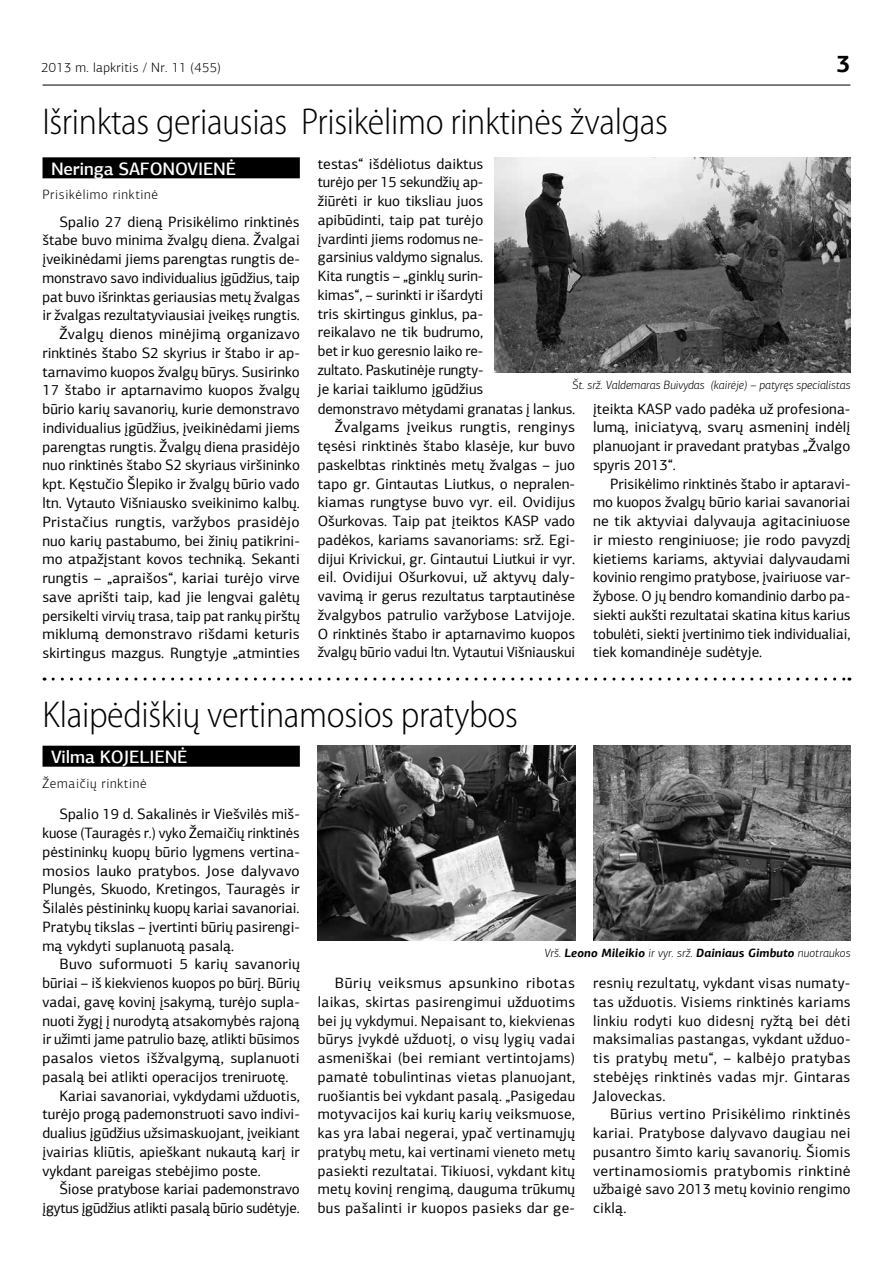
<style>
.page{position:relative;width:893px;height:1263px;background:#fff}
.page>*{position:absolute;margin:0;border:0;box-sizing:border-box;transform-origin:0 0}
.t1{font:300 semi-condensed 37.5px "Myriad Pro";letter-spacing:-.01em;color:#000}
.t2{font:700 24px "PF Agora Sans Pro";color:#000}
.t3{font:500 18px "PF Agora Sans Pro";letter-spacing:-.01em;color:#fff}
.t4{font:15px/18.8px "PF Agora Sans Pro";color:#000;text-align:justify}
.t5{font:300 13.5px "PF Agora Sans Pro";letter-spacing:.05em;color:#000}
.t6{font:300 13.5px "PF Agora Sans Pro";letter-spacing:.025em;color:#000}
.t7{font:italic 300 12px "PF Agora Sans Pro";color:#000}
.t8{font:italic 700 12px "PF Agora Sans Pro";letter-spacing:.01em;color:#000}
.s1{font-weight:300}
</style>
<div class="page">
<hr style="left:43px;top:85px;width:807px;height:1px;background:#000">
<svg style="left:53px;top:677px;width:797px;height:3px"></svg>
<div style="left:43px;top:746px;width:257px;height:21px;background:#000"></div>
<img style="left:495px;top:157px;width:355px;height:216px">
<div style="left:43px;top:157px;width:257px;height:21px;background:#000"></div>
<img style="left:593px;top:746px;width:257px;height:195px">
<img style="left:318px;top:746px;width:257px;height:195px">
<p class="t6" style="left:41px;top:60px;width:181px">2013 m. lapkritis / Nr. 11 (455)</p>
<h2 class="t2" style="left:836px;top:49px;width:16px">3</h2>
<h1 class="t1" style="left:43px;top:102px;width:627px">Išrinktas geriausias Prisikėlimo rinktinės žvalgas</h1>
<p class="t3" style="left:51px;top:157px;width:111px">Neringa SAFONOVIEN</p>
<p class="t3" style="left:226px;top:157px;width:12px">Ė</p>
<p class="t5" style="left:43px;top:187px;width:117px">Prisikėlimo rinktinė</p>
<p class="t4" style="left:318px;top:154px;width:167px">testas“ išdėliotus daiktus turėjo per 15 sekundžių ap&shy;žiūrėti ir kuo tiksliau juos apibūdinti, taip pat turėjo įvardinti jiems rodomus ne&shy;garsinius valdymo signalus.<br>Kita rungtis – „ginklų surin&shy;kimas“, – surinkti ir išardyti tris skirtingus ginklus, pa&shy;reikalavo ne tik budrumo, bet ir kuo geresnio laiko re&shy;zultato. Paskutinėje rungty&shy;je kariai taiklumo įgūdžius</p>
<p class="t4" style="left:43px;top:212px;width:259px;text-align:right">Spalio 27 dieną Prisikėlimo rinktinės štabe buvo minima žvalgų diena. Žvalgai įveikinėdami jiems parengtas rungtis de&shy;monstravo savo individualius įgūdžius, taip pat buvo išrinktas geriausias metų žvalgas ir žvalgas rezultatyviausiai įveikęs rungtis.<br>Žvalgų dienos minėjimą organizavo rinktinės štabo S2 skyrius ir štabo ir ap&shy;tarnavimo kuopos žvalgų būrys. Susirinko 17 štabo ir aptarnavimo kuopos žvalgų būrio karių savanorių, kurie demonstravo individualius įgūdžius, įveikinėdami jiems parengtas rungtis. Žvalgų diena prasidėjo nuo rinktinės štabo S2 skyriaus viršininko kpt. Kęstučio Šlepiko ir žvalgų būrio vado ltn. Vytauto Višniausko sveikinimo kalbų.<br>Pristačius rungtis, varžybos prasidėjo nuo karių pastabumo, bei žinių patikrini&shy;mo atpažįstant kovos techniką. Sekanti rungtis – „apraišos“, kariai turėjo virve save aprišti taip, kad jie lengvai galėtų persikelti virvių trasa, taip pat rankų pirštų miklumą demonstravo rišdami keturis skirtingus mazgus. Rungtyje „atminties</p>
<p class="t7" style="left:572px;top:378px;width:280px">Št. srž. Valdemaras Buivydas (kairėje) – patyręs specialistas</p>
<p class="t4" style="left:593px;top:399px;width:259px">įteikta KASP vado padėka už profesiona&shy;lumą, iniciatyvą, svarų asmeninį indėlį planuojant ir pravedant pratybas „Žvalgo spyris 2013“.</p>
<p class="t4" style="left:593px;top:474px;width:259px;text-indent:17px">Prisikėlimo rinktinės štabo ir aptaravi&shy;mo kuopos žvalgų būrio kariai savanoriai ne tik aktyviai dalyvauja agitaciniuose ir miesto renginiuose; jie rodo pavyzdį kietiems kariams, aktyviai dalyvaudami kovinio rengimo pratybose, įvairiuose var&shy;žybose. O jų bendro komandinio darbo pa&shy;siekti aukšti rezultatai skatina kitus karius tobulėti, siekti įvertinimo tiek individualiai, tiek komandinėje sudėtyje.</p>
<p class="t4" style="left:318px;top:399px;width:259px;text-align:right">demonstravo mėtydami granatas į lankus.<br>Žvalgams įveikus rungtis, renginys tęsėsi rinktinės štabo klasėje, kur buvo paskelbtas rinktinės metų žvalgas – juo tapo gr. Gintautas Liutkus, o nepralen&shy;kiamas rungtyse buvo vyr. eil. Ovidijus Ošurkovas. Taip pat įteiktos KASP vado padėkos, kariams savanoriams: srž. Egi&shy;dijui Krivickui, gr. Gintautui Liutkui ir vyr. eil. Ovidijui Ošurkovui, už aktyvų daly&shy;vavimą ir gerus rezultatus tarptautinėse žvalgybos patrulio varžybose Latvijoje.<br>O rinktinės štabo ir aptarnavimo kuopos žvalgų būrio vadui ltn. Vytautui Višniauskui</p>
<h1 class="t1" style="left:43px;top:694px;width:477px">Klaipėdiškių vertinamosios pratybos</h1>
<p class="t3" style="left:51px;top:746px;width:138px">Vilma KOJELIEN Ė</p>
<p class="t5" style="left:43px;top:775px;width:106px">Žemaičių rinktinė</p>
<p class="t4" style="left:43px;top:805px;width:259px;text-indent:17px">Spalio 19 d. Sakalinės ir Viešvilės miš&shy;kuose (Tauragės r.) vyko Žemaičių rinktinės pėstininkų kuopų būrio lygmens vertina&shy;mosios lauko pratybos. Jose dalyvavo Plungės, Skuodo, Kretingos, Tauragės ir Šilalės pėstininkų kuopų kariai savanoriai.<br>Pratybų tikslas – įvertinti būrių pasirengi&shy;mą vykdyti suplanuotą pasalą.</p>
<p class="t4" style="left:60px;top:955px;width:242px">Buvo suformuoti 5 karių savanorių</p>
<p class="t4" style="left:43px;top:973px;width:259px">būriai – iš kiekvienos kuopos po būrį. Būrių</p>
<p class="t4" style="left:43px;top:992px;width:259px">vadai, gavę kovinį įsakymą, turėjo supla-</p>
<p class="t4" style="left:43px;top:1011px;width:259px">nuoti žygį į nurodytą atsakomybės rajoną</p>
<p class="t4" style="left:43px;top:1030px;width:259px">ir užimti jame patrulio bazę, atlikti būsimos</p>
<p class="t4" style="left:43px;top:1048px;width:259px">pasalos vietos išžvalgymą, suplanuoti</p>
<p class="t4" style="left:43px;top:1067px;width:247px">pasalą bei atlikti operacijos treniruotę.</p>
<p class="t4" style="left:60px;top:1086px;width:242px">Kariai savanoriai, vykdydami užduotis,</p>
<p class="t4" style="left:43px;top:1105px;width:259px">turėjo progą pademonstruoti savo indivi-</p>
<p class="t4" style="left:43px;top:1123px;width:259px">dualius įgūdžius užsimaskuojant, įveikiant</p>
<p class="t4" style="left:43px;top:1142px;width:259px">įvairias kliūtis, apieškant nukautą karį ir</p>
<p class="t4" style="left:43px;top:1161px;width:220px">vykdant pareigas stebėjimo poste.</p>
<p class="t4" style="left:60px;top:1180px;width:242px">Šiose pratybose kariai pademonstravo</p>
<p class="t4" style="left:43px;top:1198px;width:259px">įgytus įgūdžius atlikti pasalą būrio sudėtyje.</p>
<p class="t8" style="left:544px;top:945px;width:307px"><span class="s1">Vrš.</span> Leono Mileikio <span class="s1">ir vyr. srž.</span> Dainiaus Gimbuto <span class="s1">nuotraukos</span></p>
<p class="t4" style="left:318px;top:973px;width:259px;text-indent:17px">Būrių veiksmus apsunkino ribotas laikas, skirtas pasirengimui užduotims bei jų vykdymui. Nepaisant to, kiekvienas būrys įvykdė užduotį, o visų lygių vadai asmeniškai (bei remiant vertintojams) pamatė tobulintinas vietas planuojant, ruošiantis bei vykdant pasalą. „Pasigedau motyvacijos kai kurių karių veiksmuose, kas yra labai negerai, ypač vertinamųjų pratybų metu, kai vertinami vieneto metų pasiekti rezultatai. Tikiuosi, vykdant kitų metų kovinį rengimą, dauguma trūkumų bus pašalinti ir kuopos pasieks dar ge-</p>
<p class="t4" style="left:593px;top:973px;width:259px">resnių rezultatų, vykdant visas numaty&shy;tas užduotis. Visiems rinktinės kariams linkiu rodyti kuo didesnį ryžtą bei dėti maksimalias pastangas, vykdant užduo&shy;tis pratybų metu“, – kalbėjo pratybas stebėjęs rinktinės vadas mjr. Gintaras Jaloveckas.</p>
<p class="t4" style="left:593px;top:1105px;width:259px;text-indent:17px">Būrius vertino Prisikėlimo rinktinės kariai. Pratybose dalyvavo daugiau nei pusantro šimto karių savanorių. Šiomis vertinamosiomis pratybomis rinktinė užbaigė savo 2013 metų kovinio rengimo ciklą.</p>
</div>
